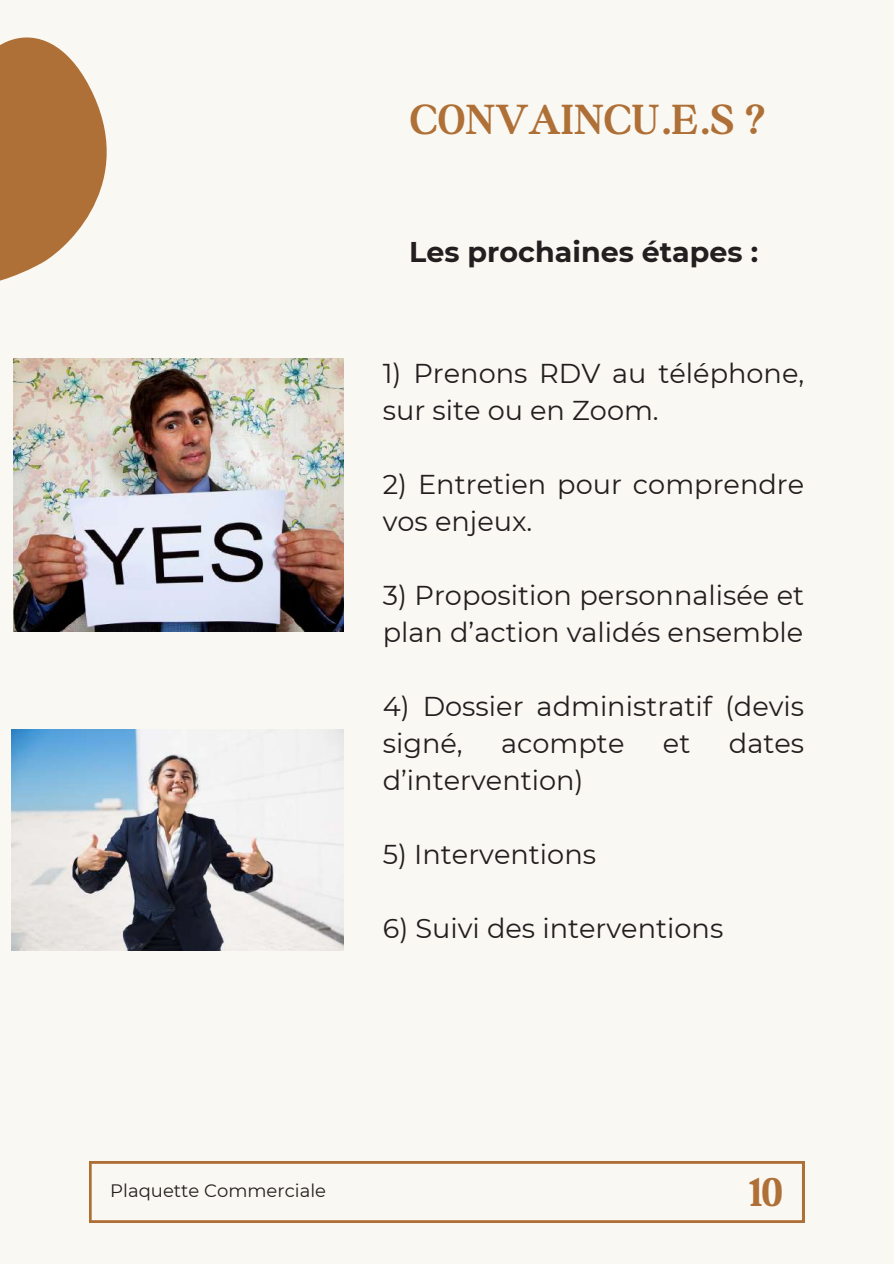
<style>
.page{position:relative;width:894px;height:1264px;background:#fff}
.page>*{position:absolute;margin:0;border:0;box-sizing:border-box;transform-origin:0 0}
.t1{font:700 45px "Boston Angel";letter-spacing:.02em;color:#af7037}
.t2{font:700 28.5px "Montserrat";color:#231f20}
.t3{font:27.15px/37px "Montserrat";color:#231f20}
.t4{font:18px "Montserrat";color:#231f20}
</style>
<div class="page">
<div style="left:0;top:0;width:893px;height:1263px;background:#faf8f2"></div>
<img style="left:14px;top:358px;width:329px;height:273px">
<svg style="left:89px;top:1161px;width:715px;height:61px"></svg>
<svg style="left:0;top:37px;width:107px;height:244px;fill:#af7037"></svg>
<img style="left:12px;top:729px;width:331px;height:221px">
<h1 class="t1" style="left:410px;top:92px;width:356px">CONVAINCU.E.S ?</h1>
<p class="t2" style="left:409px;top:234px;width:350px">Les prochaines étapes :</p>
<p class="t3" style="left:382px;top:354px;width:423px">1) Prenons RDV au téléphone, sur site ou en Zoom.</p>
<p class="t3" style="left:382px;top:465px;width:423px">2) Entretien pour comprendre vos enjeux.</p>
<p class="t3" style="left:382px;top:576px;width:423px">3) Proposition personnalisée et plan d’action validés ensemble</p>
<p class="t3" style="left:382px;top:687px;width:423px">4) Dossier administratif (devis signé,</p>
<p class="t3" style="left:501px;top:724px;width:125px">acompte</p>
<p class="t3" style="left:662px;top:724px;width:29px">et</p>
<p class="t3" style="left:728px;top:724px;width:77px">dates</p>
<p class="t3" style="left:382px;top:761px;width:202px">d’intervention)</p>
<p class="t3" style="left:382px;top:835px;width:215px">5) Interventions</p>
<p class="t3" style="left:382px;top:909px;width:342px">6) Suivi des interventions</p>
<p class="t4" style="left:110px;top:1179px;width:217px">Plaquette Commerciale</p>
<h1 class="t1" style="left:748px;top:1164px;width:35px">10</h1>
</div>
